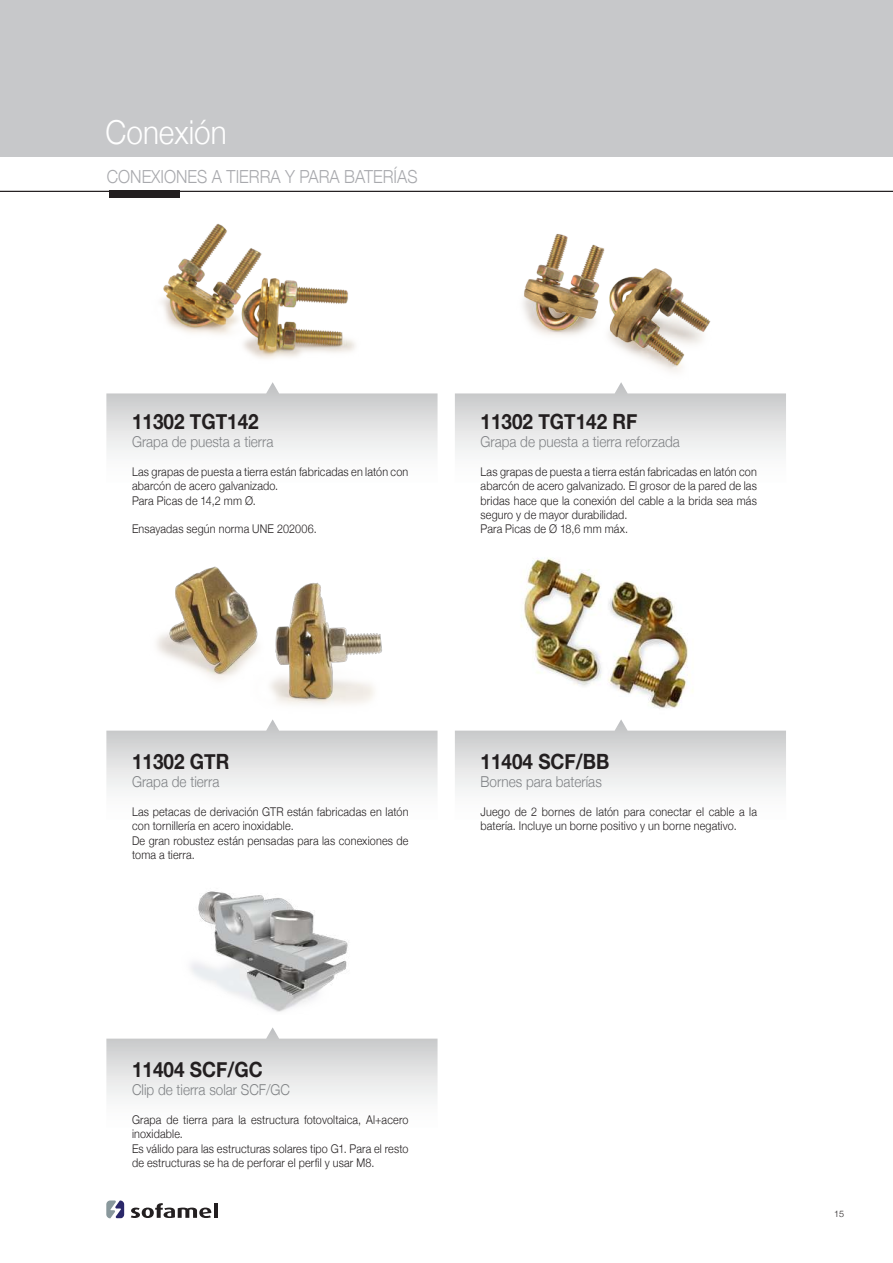
<style>
.page{position:relative;width:893px;height:1263px;background:#fff}
.page>*{position:absolute;margin:0;border:0;box-sizing:border-box;transform-origin:0 0}
.t1{font:300 33px "Helvetica Neue";color:#fff;scale:.9 1}
.t2{font:700 21px "Helvetica Neue";color:#231f20;scale:.9 1}
.t3{font:300 18px "Helvetica Neue";color:#a8a9ad;scale:.9 1}
.t4{font:300 15px "Helvetica Neue";color:#808285;scale:.9 1}
.t5{font:300 12px/14.4px "Helvetica Neue";letter-spacing:.015em;color:#231f20;scale:.9 1}
.t6{font:300 9px "Helvetica Neue";color:#231f20}
</style>
<div class="page">
<div style="left:0;top:0;width:893px;height:156px;background:#c7c8ca"></div>
<svg style="left:131px;top:1203px;width:80px;height:15px"></svg>
<hr style="left:214px;top:1203px;width:4px;height:15px;background:#231f20">
<svg style="left:106px;top:1200px;width:18px;height:18px"></svg>
<hr style="left:0;top:191px;width:893px;height:1px;background:#231f20">
<img style="left:161px;top:223px;width:194px;height:136px">
<img style="left:523px;top:234px;width:188px;height:138px">
<div style="left:110px;top:190px;width:70px;height:8px;background:#231f20"></div>
<img style="left:521px;top:558px;width:172px;height:167px">
<img style="left:157px;top:566px;width:225px;height:155px">
<img style="left:191px;top:891px;width:157px;height:121px">
<h1 class="t1" style="left:106px;top:105px;width:136px">Conexión</h1>
<h3 class="t3" style="left:107px;top:162px;width:347px">CONEXIONES A TIERRA Y PARA BATERÍAS</h3>
<h2 class="t2" style="left:132px;top:405px;width:142px">11302 TGT142</h2>
<p class="t4" style="left:132px;top:430px;width:159px">Grapa de puesta a tierra</p>
<p class="t5" style="left:132px;top:463px;width:309px">Las grapas de puesta a tierra están fabricadas en latón con abarcón de acero galvanizado.<br>Para Picas de 14,2 mm Ø.</p>
<p class="t5" style="left:132px;top:521px;width:207px">Ensayadas según norma UNE 202006.</p>
<h2 class="t2" style="left:480px;top:405px;width:176px">11302 TGT142 RF</h2>
<p class="t4" style="left:480px;top:430px;width:223px">Grapa de puesta a tierra reforzada</p>
<p class="t5" style="left:480px;top:463px;width:309px">Las grapas de puesta a tierra están fabricadas en latón con abarcón de acero galvanizado. El grosor de la pared de las bridas hace que la conexión del cable a la brida sea más seguro y de mayor durabilidad.<br>Para Picas de Ø 18,6 mm máx.</p>
<h2 class="t2" style="left:132px;top:745px;width:110px">11302 GTR</h2>
<p class="t4" style="left:132px;top:770px;width:98px">Grapa de tierra</p>
<p class="t5" style="left:132px;top:804px;width:309px">Las petacas de derivación GTR están fabricadas en latón con tornillería en acero inoxidable.<br>De gran robustez están pensadas para las conexiones de toma a tierra.</p>
<h2 class="t2" style="left:480px;top:745px;width:145px">11404 SCF/BB</h2>
<p class="t4" style="left:480px;top:770px;width:136px">Bornes para baterías</p>
<p class="t5" style="left:480px;top:804px;width:309px">Juego de 2 bornes de latón para conectar el cable a la batería. Incluye un borne positivo y un borne negativo.</p>
<h2 class="t2" style="left:132px;top:1053px;width:147px">11404 SCF/GC</h2>
<p class="t4" style="left:132px;top:1078px;width:177px">Clip de tierra solar SCF/GC</p>
<p class="t5" style="left:132px;top:1111px;width:309px">Grapa de tierra para la estructura fotovoltaica, Al+acero inoxidable.<br>Es válido para las estructuras solares tipo G1. Para el resto de estructuras se ha de perforar el perfil y usar M8.</p>
<p class="t6" style="left:834px;top:1207px;width:12px">15</p>
</div>
